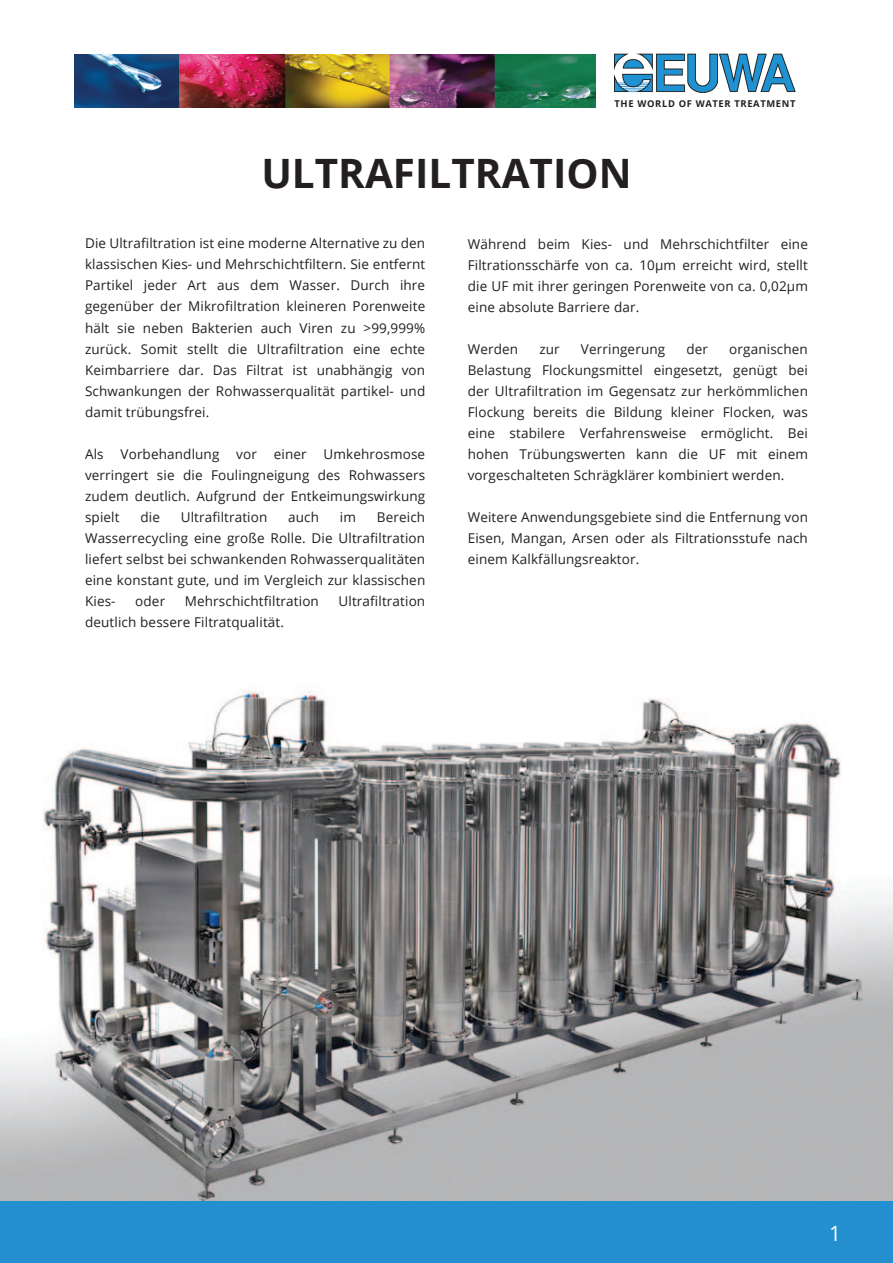
<style>
.page{position:relative;width:893px;height:1263px;background:#fff}
.page>*{position:absolute;margin:0;border:0;box-sizing:border-box;transform-origin:0 0}
.t1{font:700 40.5px "Open Sans";color:#231f20}
.t2{font:21px "Open Sans";color:#fff}
.t3{font:13.5px/21px "Open Sans";letter-spacing:.01em;color:#231f20;text-align:justify}
.t4{font:700 9.3px "Open Sans";letter-spacing:.07em;color:#231f20}
</style>
<div class="page">
<img style="left:0;top:690px;width:893px;height:512px">
<div style="left:0;top:1202px;width:893px;height:61px;background:#248fce"></div>
<img style="left:75px;top:54px;width:521px;height:53px">
<img style="left:615px;top:53px;width:181px;height:39px">
<p class="t4" style="left:615px;top:97px;width:182px">THE WORLD OF WATER TREATMENT</p>
<h1 class="t1" style="left:261px;top:145px;width:372px">ULTRAFILTRATION</h1>
<p class="t3" style="left:85px;top:233px;width:342px">Die Ultrafiltration ist eine moderne Alternative zu den klassischen Kies- und Mehrschichtfiltern. Sie entfernt Partikel jeder Art aus dem Wasser. Durch ihre gegenüber der Mikrofiltration kleineren Porenweite hält sie neben Bakterien auch Viren zu &gt;99,999% zurück. Somit stellt die Ultrafiltration eine echte Keimbarriere dar. Das Filtrat ist unabhängig von Schwankungen der Rohwasserqualität partikel- und damit trübungsfrei.</p>
<p class="t3" style="left:85px;top:443px;width:342px">Als Vorbehandlung vor einer Umkehrosmose verringert sie die Foulingneigung des Rohwassers zudem deutlich. Aufgrund der Entkeimungswirkung spielt</p>
<p class="t3" style="left:140px;top:506px;width:21px">die</p>
<p class="t3" style="left:181px;top:506px;width:88px">Ultrafiltration</p>
<p class="t3" style="left:288px;top:506px;width:32px">auch</p>
<p class="t3" style="left:340px;top:506px;width:18px">im</p>
<p class="t3" style="left:85px;top:506px;width:342px;text-indent:292px">Bereich Wasserrecycling eine große Rolle. Die Ultrafiltration liefert selbst bei schwankenden Rohwasserqualitäten eine konstant gute, und im Vergleich zur klassischen Kies-</p>
<p class="t3" style="left:135px;top:590px;width:31px">oder</p>
<p class="t3" style="left:185px;top:590px;width:136px">Mehrschichtfiltration</p>
<p class="t3" style="left:338px;top:590px;width:88px">Ultrafiltration</p>
<p class="t3" style="left:85px;top:611px;width:201px">deutlich bessere Filtratqualität.</p>
<p class="t3" style="left:468px;top:233px;width:342px">Während beim Kies- und Mehrschichtfilter eine Filtrationsschärfe von ca. 10µm erreicht wird, stellt die UF mit ihrer geringen Porenweite von ca. 0,02µm eine absolute Barriere dar.</p>
<p class="t3" style="left:468px;top:338px;width:52px">Werden</p>
<p class="t3" style="left:539px;top:338px;width:22px">zur</p>
<p class="t3" style="left:581px;top:338px;width:86px">Verringerung</p>
<p class="t3" style="left:686px;top:338px;width:23px">der</p>
<p class="t3" style="left:468px;top:338px;width:342px;text-indent:262px">organischen Belastung Flockungsmittel eingesetzt, genügt bei der Ultrafiltration im Gegensatz zur herkömmlichen Flockung bereits die Bildung kleiner Flocken, was eine stabilere Verfahrensweise ermöglicht. Bei hohen Trübungswerten kann die UF mit einem vorgeschalteten Schrägklärer kombiniert werden.</p>
<p class="t3" style="left:468px;top:506px;width:342px">Weitere Anwendungsgebiete sind die Entfernung von Eisen, Mangan, Arsen oder als Filtrationsstufe nach einem Kalkfällungsreaktor.</p>
<h2 class="t2" style="left:829px;top:1219px;width:14px">1</h2>
</div>
